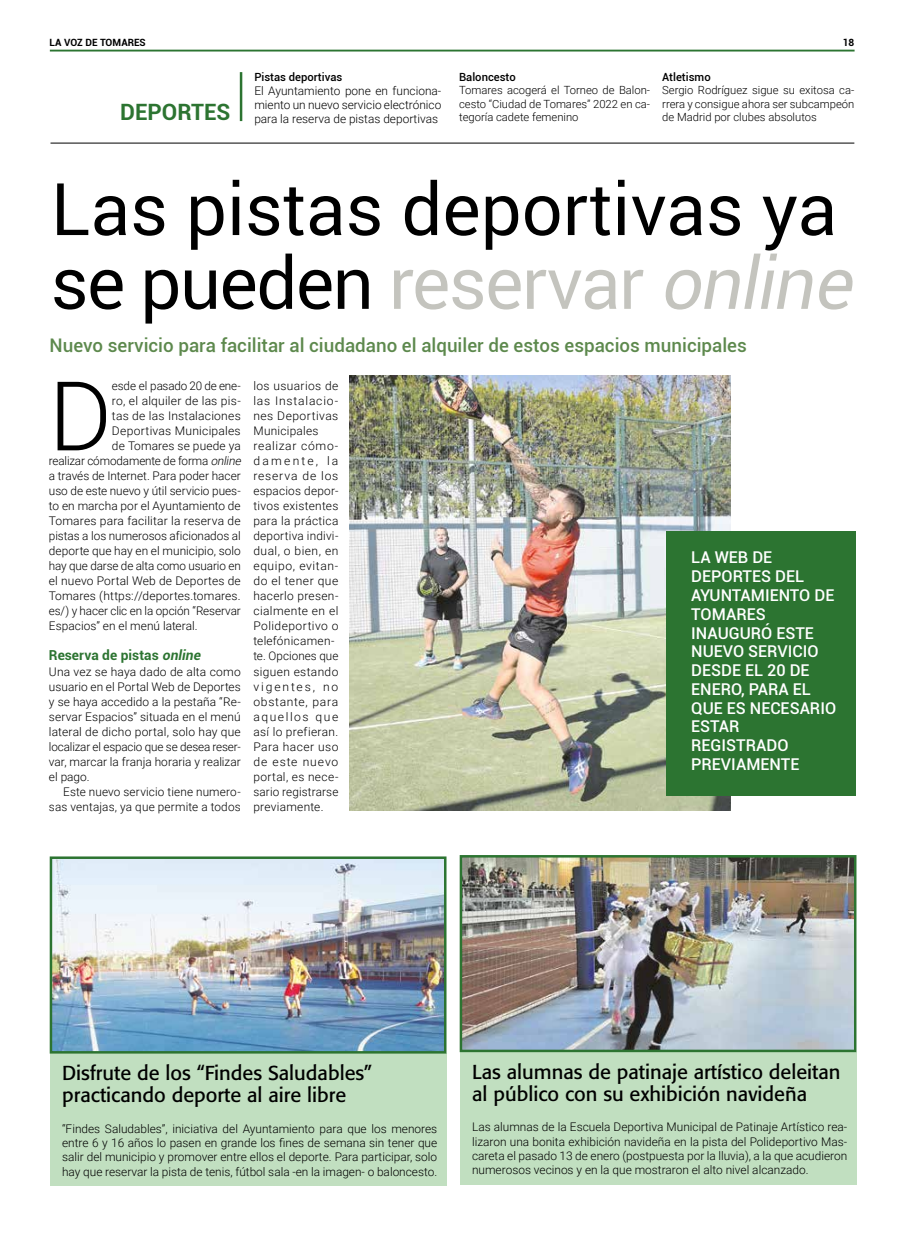
<style>
.page{position:relative;width:904px;height:1234px;background:#fff}
.page>*{position:absolute;margin:0;border:0;box-sizing:border-box;transform-origin:0 0}
.t1{font:300 96.25px "Roboto";color:#000}
.t2{font:72.5px/73.8px "Roboto";letter-spacing:-.005em;color:#000}
.t3{font:700 22.5px "Roboto";color:#2c7431}
.t4{font:20px/22.5px "Formata";color:#000}
.t5{font:500 18.75px "Roboto";color:#5d894d}
.t6{font:500 16.25px/18.8px "Roboto";color:#fff}
.t7{font:700 13.75px "Roboto";letter-spacing:.005em;color:#2c7431}
.t8{font:300 11.88px/15px "Roboto";letter-spacing:.01em;color:#000;text-align:justify}
.t9{font:300 11.88px/15px "Roboto";letter-spacing:.03em;color:#000}
.t10{font:300 11.88px "Roboto";letter-spacing:-.01em;color:#000}
.t11{font:300 11.88px "Roboto";letter-spacing:-.015em;color:#000}
.t12{font:300 11.25px/13.5px "Roboto";color:#000;text-align:justify}
.t13{font:500 11.25px "Roboto";color:#000}
.t14{font:700 10px "Roboto";color:#000}
.s1{color:#c4c4be}
.s2{font-style:italic;color:#c4c4be}
.s3{font-style:italic}
</style>
<div class="page">
<img style="left:349px;top:375px;width:381px;height:435px">
<div style="left:666px;top:531px;width:189px;height:264px;background:#2c7431"></div>
<hr style="left:50px;top:143px;width:804px;height:1px;background:#000">
<hr style="left:240px;top:72px;width:2px;height:49px;background:#2c7431">
<hr style="left:50px;top:50px;width:804px;height:1px;background:#2c7431">
<div style="left:50px;top:1053px;width:396px;height:132px;background:#c1dfc0"></div>
<img style="left:53px;top:859px;width:390px;height:191px">
<div style="left:50px;top:856px;width:396px;height:197px;border:2px solid #2c7431"></div>
<div style="left:459px;top:1051px;width:397px;height:132px;background:#c1dfc0"></div>
<img style="left:462px;top:857px;width:391px;height:191px">
<div style="left:459px;top:854px;width:397px;height:197px;border:2px solid #2c7431"></div>
<p class="t14" style="left:50px;top:35px;width:98px">LA VOZ DE TOMARES</p>
<p class="t14" style="left:842px;top:36px;width:13px">18</p>
<p class="t13" style="left:662px;top:69px;width:50px">Atletismo</p>
<p class="t12" style="left:662px;top:83px;width:194px">Sergio Rodríguez sigue su exitosa ca&shy;rrera y consigue ahora ser subcampeón</p>
<p class="t13" style="left:254px;top:69px;width:89px">Pistas deportivas</p>
<p class="t8" style="left:254px;top:83px;width:188px;line-height:14.2px">El Ayuntamiento pone en funciona&shy;miento un nuevo servicio electrónico para la reserva de pistas deportivas</p>
<p class="t13" style="left:459px;top:69px;width:58px">Baloncesto</p>
<p class="t12" style="left:459px;top:83px;width:192px">Tomares acogerá el Torneo de Balon&shy;cesto “Ciudad de Tomares” 2022 en ca&shy;tegoría cadete femenino</p>
<h3 class="t3" style="left:120px;top:96px;width:112px">DEPORTES</h3>
<p class="t12" style="left:662px;top:110px;width:156px">de Madrid por clubes absolutos</p>
<h2 class="t2" style="left:51px;top:170px;width:818px">Las pistas deportivas ya se pueden <span class="s1">reservar</span> <span class="s2">online</span></h2>
<h3 class="t5" style="left:50px;top:332px;width:698px">Nuevo servicio para facilitar al ciudadano el alquiler de estos espacios municipales</h3>
<h1 class="t1" style="left:49px;top:348px;width:65px">D</h1>
<p class="t11" style="left:112px;top:377px;width:130px">esde el pasado 20 de ene-</p>
<p class="t8" style="left:112px;top:393px;width:130px">ro, el alquiler de las pis-</p>
<p class="t8" style="left:112px;top:408px;width:130px">tas de las Instalaciones</p>
<p class="t8" style="left:112px;top:423px;width:130px">Deportivas Municipales</p>
<p class="t8" style="left:112px;top:438px;width:130px">de Tomares se puede ya</p>
<p class="t10" style="left:49px;top:452px;width:196px">realizar cómodamente de forma <span class="s3">online</span></p>
<p class="t8" style="left:49px;top:468px;width:193px">a través de Internet. Para poder hacer</p>
<p class="t8" style="left:49px;top:483px;width:193px">uso de este nuevo y útil servicio pues-</p>
<p class="t8" style="left:49px;top:498px;width:193px">to en marcha por el Ayuntamiento de</p>
<p class="t8" style="left:49px;top:513px;width:193px">Tomares para facilitar la reserva de</p>
<p class="t8" style="left:49px;top:528px;width:193px">pistas a los numerosos aficionados al</p>
<p class="t8" style="left:49px;top:543px;width:193px">deporte que hay en el municipio, solo</p>
<p class="t10" style="left:49px;top:557px;width:193px">hay que darse de alta como usuario en</p>
<p class="t8" style="left:49px;top:573px;width:193px">el nuevo Portal Web de Deportes de</p>
<p class="t8" style="left:49px;top:588px;width:193px">Tomares (https://deportes.tomares.</p>
<p class="t10" style="left:49px;top:602px;width:193px">es/) y hacer clic en la opción “Reservar</p>
<p class="t8" style="left:49px;top:618px;width:150px">Espacios” en el menú lateral.</p>
<p class="t7" style="left:49px;top:645px;width:156px">Reserva de pistas <span class="s3">online</span></p>
<p class="t8" style="left:49px;top:663px;width:193px">Una vez se haya dado de alta como usuario en el Portal Web de Deportes y se haya accedido a la pestaña “Re&shy;servar Espacios” situada en el menú lateral de dicho portal, solo hay que localizar el espacio que se desea reser&shy;var, marcar la franja horaria y realizar el pago.</p>
<p class="t8" style="left:49px;top:783px;width:193px;text-align:right">Este nuevo servicio tiene numero&shy;sas ventajas, ya que permite a todos</p>
<p class="t9" style="left:253px;top:378px;width:86px">los usuarios de las Instalacio&shy;nes Deportivas<br>Municipales realizar cómo&shy;damente, la reserva de los espacios depor&shy;tivos existentes para la práctica deportiva indivi&shy;dual, o bien, en equipo, evitan&shy;do el tener que hacerlo presen&shy;cialmente en el<br>Polideportivo o telefónicamen&shy;te. Opciones que siguen estando vigentes, no obstante, para aquellos que así lo prefieran.<br>Para hacer uso de este nuevo portal, es nece&shy;sario registrarse previamente.</p>
<h3 class="t6" style="left:691px;top:547px;width:146px">LA WEB DE<br>DEPORTES DEL<br>AYUNTAMIENTO DE<br>TOMARES<br>INAUGURÓ ESTE<br>NUEVO SERVICIO<br>DESDE EL 20 DE<br>ENERO, PARA EL<br>QUE ES NECESARIO<br>ESTAR<br>REGISTRADO<br>PREVIAMENTE</h3>
<h3 class="t4" style="left:62px;top:1061px;width:311px">Disfrute de los “Findes Saludables” practicando deporte al aire libre</h3>
<p class="t8" style="left:62px;top:1120px;width:377px;line-height:14.2px">“Findes Saludables”, iniciativa del Ayuntamiento para que los menores entre 6 y 16 años lo pasen en grande los fines de semana sin tener que salir del municipio y promover entre ellos el deporte. Para participar, solo hay que reservar la pista de tenis, fútbol sala -en la imagen- o baloncesto.</p>
<h3 class="t4" style="left:472px;top:1059px;width:370px">Las alumnas de patinaje artístico deleitan al público con su exhibición navideña</h3>
<p class="t8" style="left:472px;top:1119px;width:377px;line-height:14.2px">Las alumnas de la Escuela Deportiva Municipal de Patinaje Artístico rea&shy;lizaron una bonita exhibición navideña en la pista del Polideportivo Mas&shy;careta el pasado 13 de enero (postpuesta por la lluvia), a la que acudieron numerosos vecinos y en la que mostraron el alto nivel alcanzado.</p>
</div>
